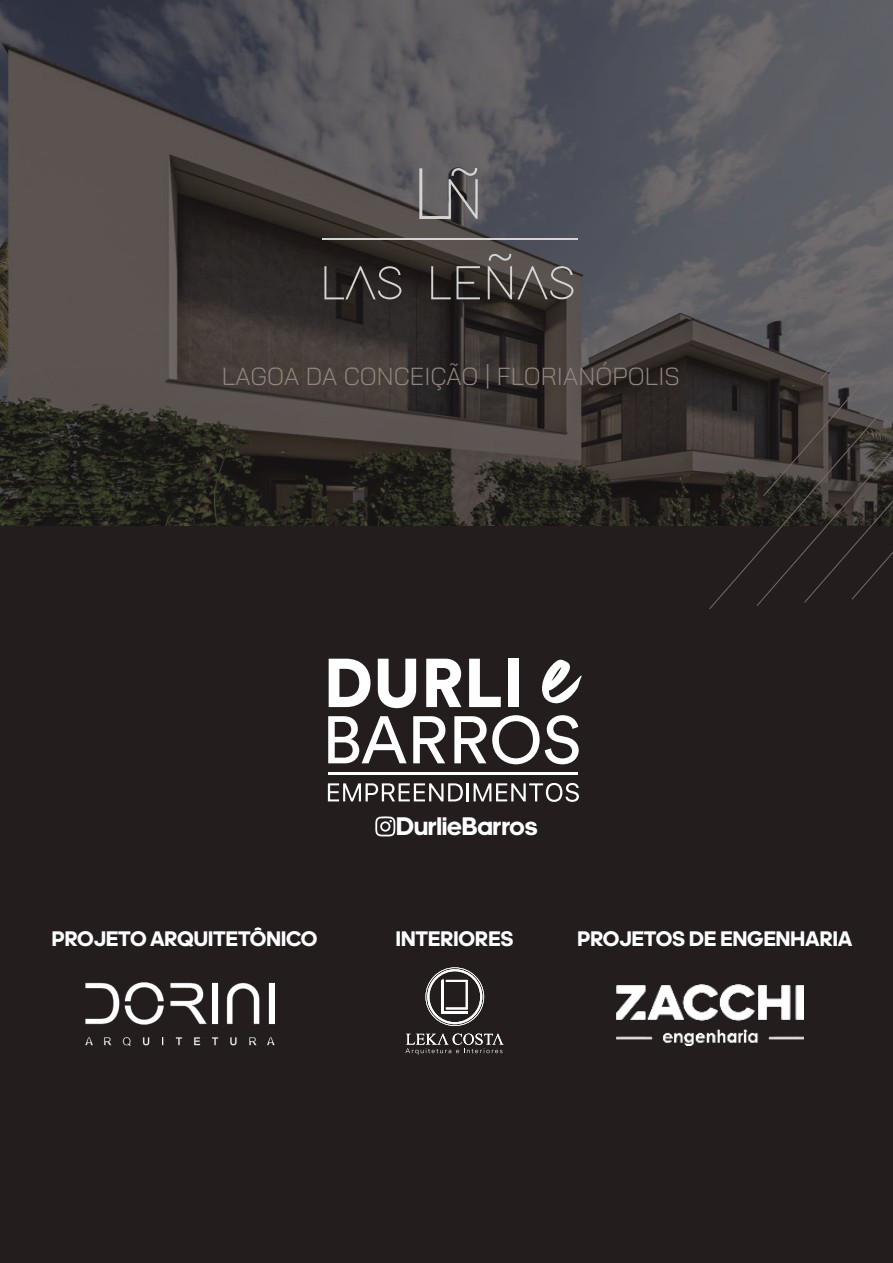
<style>
.page{position:relative;width:893px;height:1263px;background:#231d1e}
.page>*{position:absolute;margin:0;border:0;box-sizing:border-box;transform-origin:0 0}
.t1{font:700 25.8px "adineue PRO";color:#fff}
.t2{font:300 24.75px "Bai Jamjuree";color:#938580}
.t3{font:700 21.45px "adineue PRO";color:#fff}
</style>
<div class="page">
<img style="left:0;top:0;width:893px;height:525px">
<svg style="left:324px;top:266px;width:77px;height:33px"></svg>
<svg style="left:431px;top:266px;width:20px;height:33px"></svg>
<svg style="left:457px;top:266px;width:23px;height:33px"></svg>
<hr style="left:323px;top:238px;width:255px;height:1px;background:#d4d4d4">
<svg style="left:488px;top:254px;width:85px;height:45px;background:#5d5856"></svg>
<svg style="left:419px;top:168px;width:59px;height:51px;background:#6d6b6d"></svg>
<svg style="left:709px;top:348px;width:184px;height:261px"></svg>
<svg style="left:328px;top:783px;width:251px;height:19px"></svg>
<svg style="left:329px;top:659px;width:41px;height:48px"></svg>
<svg style="left:378px;top:659px;width:38px;height:49px"></svg>
<svg style="left:426px;top:659px;width:35px;height:48px"></svg>
<svg style="left:469px;top:659px;width:32px;height:48px"></svg>
<div style="left:508px;top:659px;width:11px;height:48px;background:#fff"></div>
<svg style="left:328px;top:716px;width:79px;height:47px"></svg>
<svg style="left:413px;top:716px;width:32px;height:47px"></svg>
<svg style="left:454px;top:715px;width:125px;height:49px"></svg>
<hr style="left:328px;top:772px;width:249px;height:3px;background:#fff">
<svg style="left:542px;top:660px;width:40px;height:43px"></svg>
<svg style="left:375px;top:816px;width:20px;height:21px"></svg>
<svg style="left:405px;top:1033px;width:99px;height:22px"></svg>
<svg style="left:425px;top:967px;width:59px;height:59px"></svg>
<svg style="left:85px;top:1037px;width:8px;height:8px"></svg>
<svg style="left:104px;top:1037px;width:7px;height:8px"></svg>
<svg style="left:123px;top:1037px;width:8px;height:9px"></svg>
<svg style="left:249px;top:1037px;width:7px;height:8px"></svg>
<svg style="left:267px;top:1037px;width:7px;height:8px"></svg>
<div style="left:269px;top:983px;width:5px;height:41px;background:#fff"></div>
<svg style="left:227px;top:983px;width:32px;height:41px"></svg>
<div style="left:212px;top:983px;width:6px;height:41px;background:#fff"></div>
<svg style="left:170px;top:983px;width:37px;height:41px"></svg>
<svg style="left:85px;top:983px;width:34px;height:41px"></svg>
<svg style="left:125px;top:982px;width:39px;height:42px"></svg>
<svg style="left:143px;top:1037px;width:6px;height:8px"></svg>
<svg style="left:162px;top:1037px;width:2px;height:8px"></svg>
<svg style="left:176px;top:1037px;width:6px;height:8px"></svg>
<svg style="left:194px;top:1037px;width:6px;height:8px"></svg>
<svg style="left:212px;top:1037px;width:6px;height:8px"></svg>
<svg style="left:230px;top:1037px;width:6px;height:8px"></svg>
<img style="left:616px;top:984px;width:187px;height:62px">
<p class="t2" style="left:222px;top:364px;width:460px">LAGOA DA CONCEIÇÃO | FLORIANÓPOLIS</p>
<p class="t1" style="left:396px;top:811px;width:143px">DurlieBarros</p>
<p class="t3" style="left:52px;top:926px;width:267px">PROJETO ARQUITETÔNICO</p>
<p class="t3" style="left:396px;top:926px;width:119px">INTERIORES</p>
<p class="t3" style="left:577px;top:926px;width:277px">PROJETOS DE ENGENHARIA</p>
</div>
